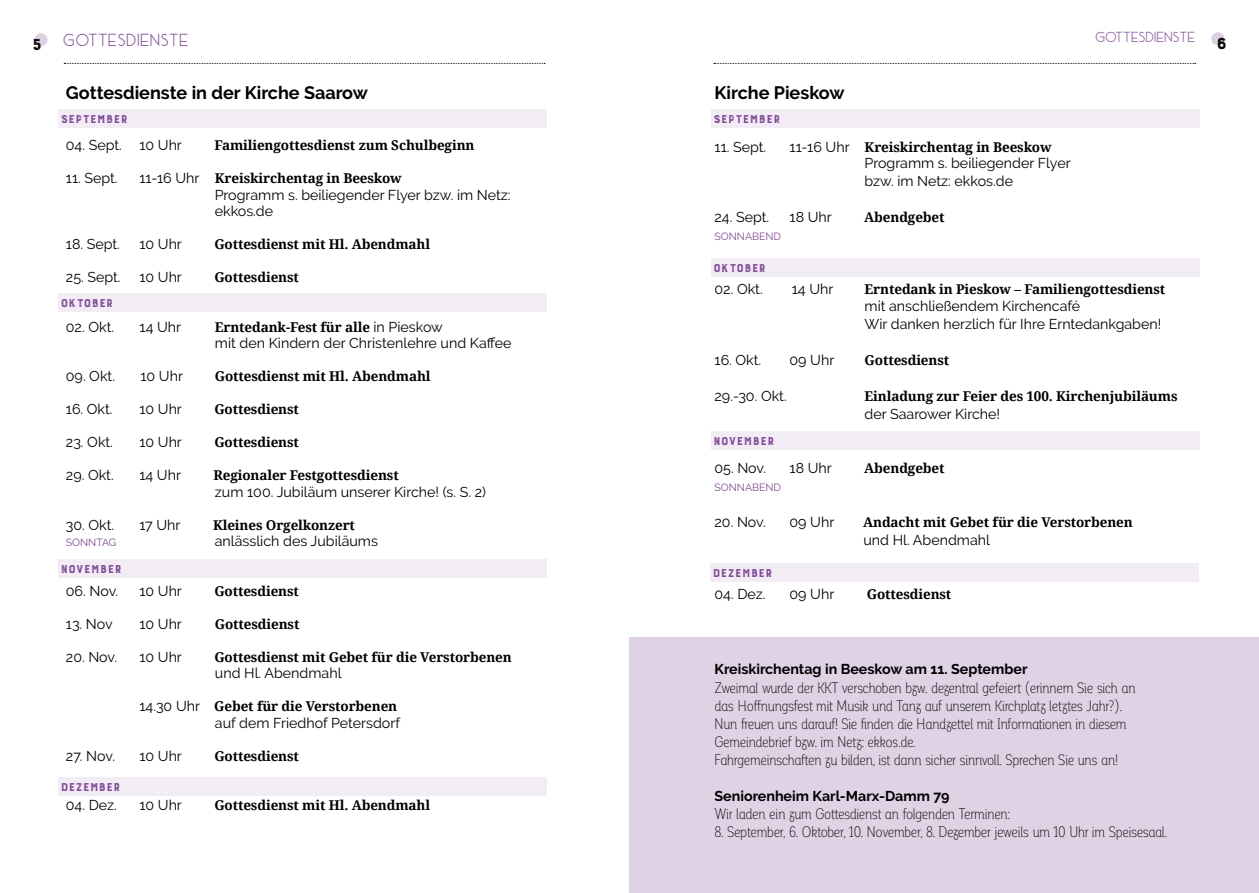
<style>
.page{position:relative;width:1259px;height:893px;background:#fff}
.page>*{position:absolute;margin:0;border:0;box-sizing:border-box;transform-origin:0 0}
.t1{font:700 21px "Burford Rustic";color:#000}
.t2{font:700 18px "Raleway";color:#000}
.t3{font:18px "Ace Sans Demo";letter-spacing:.025em;color:#814997}
.t4{font:300 15px/18px "Corporative Alt Cnd";letter-spacing:-.025em;color:#000}
.t5{font:700 15px "Burford Rustic";color:#814997}
.t6{font:15px "Ace Sans Demo";color:#814997}
.t7{font:14.25px/18px "Raleway";color:#000}
.t8{font:700 14.25px "Raleway";color:#000}
.t9{font:700 13.5px "Droid Serif";letter-spacing:-.01em;color:#000}
.t10{font:10.5px "Raleway";color:#814997}
.s1{font-family:"Burford Rustic";font-weight:700;font-size:21px;color:#000}
.s2{font-family:"Raleway";font-weight:400;font-size:14.25px}
</style>
<div class="page">
<div style="left:1211px;top:32px;width:13px;height:13px;background:#ded0e4;border-radius:50%"></div>
<svg style="left:714px;top:63px;width:481px;height:1px"></svg>
<svg style="left:64px;top:63px;width:481px;height:1px"></svg>
<div style="left:35px;top:33px;width:13px;height:13px;background:#ded0e4;border-radius:50%"></div>
<div style="left:629px;top:638px;width:630px;height:255px;background:#dfd2e5"></div>
<div style="left:58px;top:109px;width:488px;height:18px;background:#f2edf5"></div>
<div style="left:711px;top:109px;width:488px;height:18px;background:#f2edf5"></div>
<div style="left:711px;top:258px;width:488px;height:18px;background:#f2edf5"></div>
<div style="left:711px;top:432px;width:488px;height:18px;background:#f2edf5"></div>
<div style="left:710px;top:563px;width:488px;height:18px;background:#f2edf5"></div>
<div style="left:58px;top:293px;width:488px;height:18px;background:#f2edf5"></div>
<div style="left:58px;top:559px;width:488px;height:18px;background:#f2edf5"></div>
<div style="left:58px;top:777px;width:488px;height:18px;background:#f2edf5"></div>
<p class="t6" style="left:1095px;top:32px;width:102px">GOTTESDIENSTE</p>
<p class="t3" style="left:32px;top:33px;width:158px"><span class="s1">5</span> GOTTESDIENSTE</p>
<h1 class="t1" style="left:1216px;top:33px;width:13px">6</h1>
<p class="t2" style="left:66px;top:82px;width:303px">Gottesdienste in der Kirche Saarow</p>
<p class="t2" style="left:714px;top:82px;width:132px">Kirche Pieskow</p>
<p class="t5" style="left:60px;top:111px;width:69px">September</p>
<p class="t5" style="left:713px;top:111px;width:69px">September</p>
<p class="t7" style="left:66px;top:136px;width:118px">04. Sept. 10 Uhr</p>
<p class="t9" style="left:214px;top:137px;width:262px">Familiengottesdienst zum Schulbeginn</p>
<p class="t7" style="left:66px;top:169px;width:53px">11. Sept.</p>
<p class="t9" style="left:139px;top:170px;width:264px"><span class="s2">11-16 Uhr</span> Kreiskirchentag in Beeskow</p>
<p class="t7" style="left:215px;top:186px;width:297px;line-height:16.5px">Programm s. beiliegender Flyer bzw. im Netz: ekkos.de</p>
<p class="t7" style="left:66px;top:235px;width:56px">18. Sept.</p>
<p class="t7" style="left:139px;top:235px;width:44px">10 Uhr</p>
<p class="t9" style="left:214px;top:236px;width:217px">Gottesdienst mit Hl. Abendmahl</p>
<p class="t7" style="left:66px;top:268px;width:56px">25. Sept.</p>
<p class="t7" style="left:139px;top:268px;width:44px">10 Uhr</p>
<p class="t9" style="left:214px;top:269px;width:86px">Gottesdienst</p>
<p class="t7" style="left:66px;top:317px;width:50px">02. Okt.</p>
<p class="t7" style="left:140px;top:317px;width:43px">14 Uhr</p>
<p class="t9" style="left:215px;top:319px;width:229px">Erntedank-Fest für alle <span class="s2">in Pieskow</span></p>
<p class="t7" style="left:215px;top:334px;width:298px">mit den Kindern der Christenlehre und Kaffee</p>
<p class="t7" style="left:66px;top:367px;width:51px">09. Okt.</p>
<p class="t7" style="left:140px;top:367px;width:44px">10 Uhr</p>
<p class="t9" style="left:215px;top:368px;width:217px">Gottesdienst mit Hl. Abendmahl</p>
<p class="t7" style="left:66px;top:400px;width:48px">16. Okt.</p>
<p class="t7" style="left:139px;top:400px;width:44px">10 Uhr</p>
<p class="t9" style="left:214px;top:401px;width:86px">Gottesdienst</p>
<p class="t7" style="left:66px;top:433px;width:49px">23. Okt.</p>
<p class="t7" style="left:139px;top:433px;width:44px">10 Uhr</p>
<p class="t9" style="left:214px;top:434px;width:86px">Gottesdienst</p>
<p class="t7" style="left:66px;top:466px;width:49px">29. Okt.</p>
<p class="t7" style="left:139px;top:466px;width:43px">14 Uhr</p>
<p class="t9" style="left:213px;top:467px;width:187px">Regionaler Festgottesdienst</p>
<p class="t7" style="left:215px;top:482px;width:273px">zum 100. Jubiläum unserer Kirche! (s. S. 2)</p>
<p class="t7" style="left:66px;top:515px;width:50px">30. Okt.</p>
<p class="t7" style="left:139px;top:515px;width:43px">17 Uhr</p>
<p class="t9" style="left:213px;top:517px;width:144px">Kleines Orgelkonzert</p>
<p class="t10" style="left:66px;top:536px;width:52px">SONNTAG</p>
<p class="t7" style="left:215px;top:532px;width:165px">anlässlich des Jubiläums</p>
<p class="t7" style="left:66px;top:581px;width:54px">06. Nov.</p>
<p class="t7" style="left:139px;top:581px;width:44px">10 Uhr</p>
<p class="t9" style="left:214px;top:583px;width:86px">Gottesdienst</p>
<p class="t7" style="left:66px;top:614px;width:48px">13. Nov</p>
<p class="t7" style="left:139px;top:614px;width:44px">10 Uhr</p>
<p class="t9" style="left:215px;top:616px;width:86px">Gottesdienst</p>
<p class="t7" style="left:66px;top:647px;width:53px">20. Nov.</p>
<p class="t7" style="left:139px;top:647px;width:44px">10 Uhr</p>
<p class="t9" style="left:214px;top:649px;width:299px">Gottesdienst mit Gebet für die Verstorbenen</p>
<p class="t7" style="left:215px;top:664px;width:128px">und Hl. Abendmahl</p>
<p class="t9" style="left:139px;top:698px;width:259px"><span class="s2">14.30 Uhr</span> Gebet für die Verstorbenen</p>
<p class="t7" style="left:215px;top:713px;width:187px">auf dem Friedhof Petersdorf</p>
<p class="t7" style="left:66px;top:746px;width:51px">27. Nov.</p>
<p class="t7" style="left:139px;top:746px;width:44px">10 Uhr</p>
<p class="t9" style="left:214px;top:748px;width:86px">Gottesdienst</p>
<p class="t7" style="left:66px;top:796px;width:52px">04. Dez.</p>
<p class="t7" style="left:139px;top:796px;width:44px">10 Uhr</p>
<p class="t9" style="left:214px;top:797px;width:217px">Gottesdienst mit Hl. Abendmahl</p>
<p class="t5" style="left:60px;top:296px;width:54px">Oktober</p>
<p class="t5" style="left:60px;top:561px;width:63px">November</p>
<p class="t5" style="left:60px;top:779px;width:62px">Dezember</p>
<p class="t7" style="left:714px;top:137px;width:53px">11. Sept.</p>
<p class="t9" style="left:789px;top:139px;width:263px"><span class="s2">11-16 Uhr</span> Kreiskirchentag in Beeskow</p>
<p class="t7" style="left:864px;top:154px;width:208px">Programm s. beiliegender Flyer bzw. im Netz: ekkos.de</p>
<p class="t7" style="left:714px;top:208px;width:56px">24. Sept.</p>
<p class="t7" style="left:789px;top:208px;width:44px">18 Uhr</p>
<p class="t9" style="left:864px;top:209px;width:82px">Abendgebet</p>
<p class="t10" style="left:714px;top:230px;width:68px">SONNABEND</p>
<p class="t5" style="left:713px;top:260px;width:54px">Oktober</p>
<p class="t7" style="left:714px;top:280px;width:50px">02. Okt.</p>
<p class="t7" style="left:792px;top:280px;width:43px">14 Uhr</p>
<p class="t9" style="left:864px;top:281px;width:302px">Erntedank in Pieskow – Familiengottesdienst</p>
<p class="t7" style="left:864px;top:296px;width:298px">mit anschließendem Kirchencafé<br>Wir danken herzlich für Ihre Erntedankgaben!</p>
<p class="t7" style="left:714px;top:350px;width:48px">16. Okt.</p>
<p class="t7" style="left:789px;top:350px;width:46px">09 Uhr</p>
<p class="t9" style="left:864px;top:352px;width:86px">Gottesdienst</p>
<p class="t7" style="left:714px;top:386px;width:74px">29.-30. Okt.</p>
<p class="t9" style="left:864px;top:388px;width:314px">Einladung zur Feier des 100. Kirchenjubiläums</p>
<p class="t7" style="left:864px;top:404px;width:137px">der Saarower Kirche!</p>
<p class="t5" style="left:713px;top:434px;width:63px">November</p>
<p class="t7" style="left:714px;top:458px;width:53px">05. Nov.</p>
<p class="t7" style="left:789px;top:458px;width:44px">18 Uhr</p>
<p class="t9" style="left:864px;top:460px;width:82px">Abendgebet</p>
<p class="t10" style="left:714px;top:481px;width:68px">SONNABEND</p>
<p class="t7" style="left:714px;top:512px;width:53px">20. Nov.</p>
<p class="t7" style="left:789px;top:512px;width:46px">09 Uhr</p>
<p class="t9" style="left:863px;top:514px;width:271px">Andacht mit Gebet für die Verstorbenen</p>
<p class="t7" style="left:863px;top:530px;width:128px">und Hl. Abendmahl</p>
<p class="t5" style="left:712px;top:566px;width:62px">Dezember</p>
<p class="t7" style="left:714px;top:584px;width:52px">04. Dez.</p>
<p class="t7" style="left:789px;top:584px;width:46px">09 Uhr</p>
<p class="t9" style="left:866px;top:586px;width:86px">Gottesdienst</p>
<p class="t8" style="left:714px;top:661px;width:314px">Kreiskirchentag in Beeskow am 11. September</p>
<p class="t4" style="left:714px;top:679px;width:423px">Zweimal wurde der KKT verschoben bzw. dezentral gefeiert (erinnern Sie sich an das Hoffnungsfest mit Musik und Tanz auf unserem Kirchplatz letztes Jahr?).<br>Nun freuen uns darauf! Sie finden die Handzettel mit Informationen in diesem Gemeindebrief bzw. im Netz: ekkos.de.<br>Fahrgemeinschaften zu bilden, ist dann sicher sinnvoll. Sprechen Sie uns an!</p>
<p class="t8" style="left:714px;top:788px;width:237px">Seniorenheim Karl-Marx-Damm 79</p>
<p class="t4" style="left:714px;top:805px;width:297px">Wir laden ein zum Gottesdienst an folgenden Terminen:</p>
<p class="t4" style="left:714px;top:823px;width:454px">8. September, 6. Oktober, 10. November, 8. Dezember jeweils um 10 Uhr im Speisesaal.</p>
</div>
